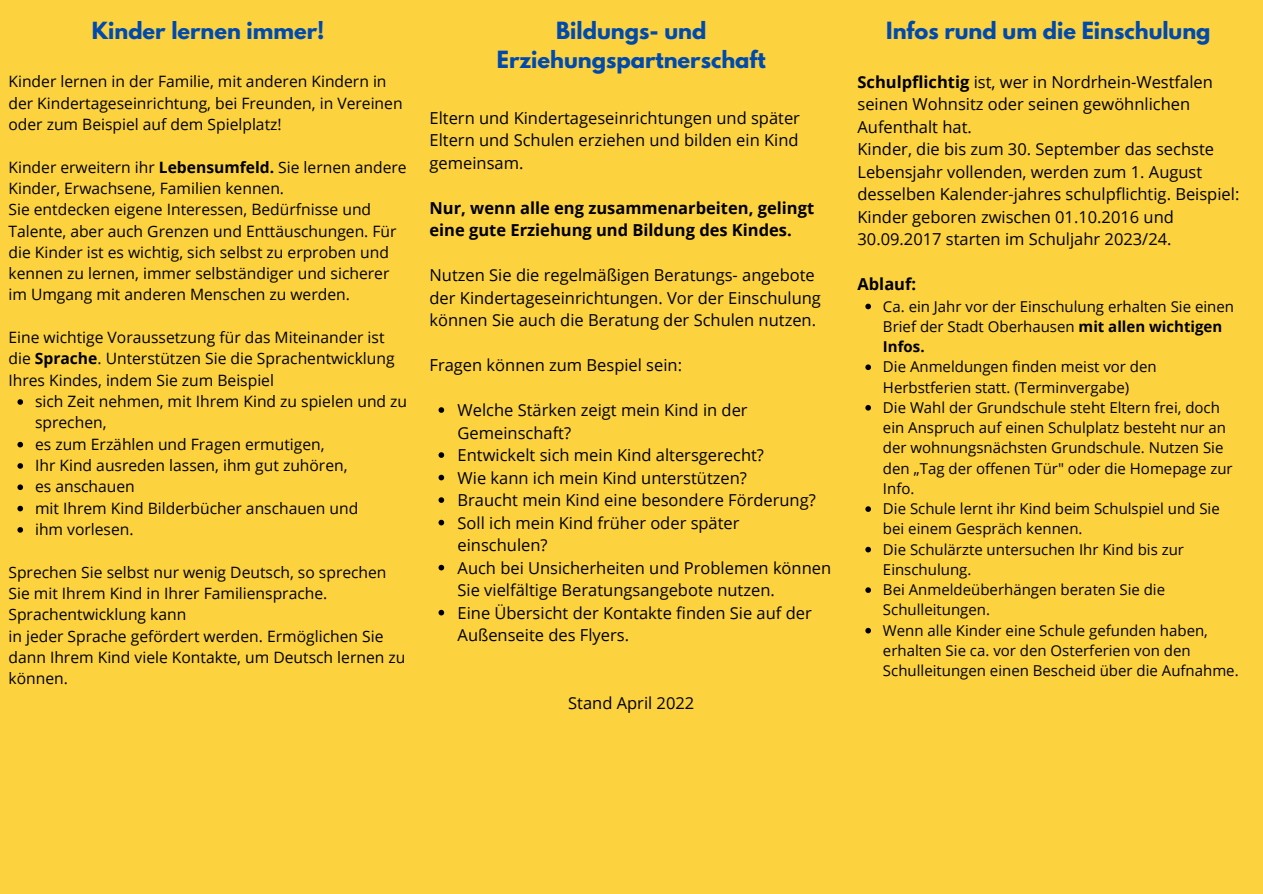
<style>
.page{position:relative;width:1263px;height:894px;background:#fff}
.page>*{position:absolute;margin:0;border:0;box-sizing:border-box;transform-origin:0 0}
.t1{font:700 21px/29.2px "League Spartan";color:#004aad;text-align:center}
.t2{font:700 20.85px "League Spartan";color:#004aad}
.t3{font:16.5px/22.5px "Open Sans";color:#000}
.t4{font:700 16.5px/22.5px "Open Sans";color:#000}
.t5{font:15.6px/21.3px "Open Sans";color:#000}
.t6{font:15px/20.2px "Open Sans";color:#000}
.s1{font-weight:700}
</style>
<div class="page">
<div style="left:0;top:0;width:1263px;height:893px;background:#fcd23f"></div>
<svg style="left:17px;top:399px;width:6px;height:5px"></svg>
<svg style="left:17px;top:441px;width:6px;height:6px"></svg>
<svg style="left:17px;top:463px;width:6px;height:5px"></svg>
<svg style="left:17px;top:484px;width:6px;height:6px"></svg>
<svg style="left:17px;top:505px;width:6px;height:6px"></svg>
<svg style="left:17px;top:527px;width:6px;height:5px"></svg>
<svg style="left:865px;top:303px;width:6px;height:6px"></svg>
<svg style="left:865px;top:364px;width:6px;height:6px"></svg>
<svg style="left:865px;top:405px;width:6px;height:5px"></svg>
<svg style="left:865px;top:506px;width:6px;height:5px"></svg>
<svg style="left:865px;top:546px;width:6px;height:6px"></svg>
<svg style="left:865px;top:587px;width:6px;height:5px"></svg>
<svg style="left:865px;top:627px;width:6px;height:6px"></svg>
<svg style="left:438px;top:407px;width:6px;height:6px"></svg>
<svg style="left:438px;top:452px;width:6px;height:5px"></svg>
<svg style="left:438px;top:474px;width:6px;height:6px"></svg>
<svg style="left:438px;top:497px;width:6px;height:5px"></svg>
<svg style="left:438px;top:519px;width:6px;height:6px"></svg>
<svg style="left:438px;top:564px;width:6px;height:6px"></svg>
<svg style="left:438px;top:609px;width:6px;height:6px"></svg>
<h2 class="t2" style="left:92px;top:20px;width:234px">Kinder lernen immer!</h2>
<p class="t5" style="left:8px;top:71px;width:396px">Kinder lernen in der Familie, mit anderen Kindern in der Kindertageseinrichtung, bei Freunden, in Vereinen oder zum Beispiel auf dem Spielplatz!</p>
<p class="t5" style="left:8px;top:156px;width:400px">Kinder erweitern ihr <span class="s1">Lebensumfeld.</span> Sie lernen andere Kinder, Erwachsene, Familien kennen.<br>Sie entdecken eigene Interessen, Bedü rfnisse und Talente, aber auch Grenzen und Enttäuschungen. Fü r die Kinder ist es wichtig, sich selbst zu erproben und kennen zu lernen, immer selbständiger und sicherer im Umgang mit anderen Menschen zu werden.</p>
<p class="t5" style="left:8px;top:326px;width:388px">Eine wichtige Voraussetzung fü r das Miteinander ist die <span class="s1">Sprache</span>. Unterstützen Sie die Sprachentwicklung<br>Ihres Kindes, indem Sie zum Beispiel</p>
<p class="t5" style="left:35px;top:390px;width:374px">sich Zeit nehmen, mit Ihrem Kind zu spielen und zu sprechen,<br>es zum Erzählen und Fragen ermutigen,<br>Ihr Kind ausreden lassen, ihm gut zuhören,<br>es anschauen<br>mit Ihrem Kind Bilderbücher anschauen und<br>ihm vorlesen.</p>
<p class="t5" style="left:8px;top:560px;width:398px">Sprechen Sie selbst nur wenig Deutsch, so sprechen Sie mit Ihrem Kind in Ihrer Familiensprache.<br>Sprachentwicklung kann<br>in jeder Sprache gefördert werden. Ermöglichen Sie dann Ihrem Kind viele Kontakte, um Deutsch lernen zu können.</p>
<h1 class="t1" style="left:497px;top:19px;width:270px">Bildungs- und<br>Erziehungspartnerschaft</h1>
<p class="t3" style="left:429px;top:106px;width:372px;text-align:justify">Eltern und Kindertageseinrichtungen und später Eltern und Schulen erziehen und bilden ein Kind gemeinsam.</p>
<p class="t4" style="left:429px;top:196px;width:386px">Nur, wenn alle eng zusammenarbeiten, gelingt eine gute Erziehung und Bildung des Kindes.</p>
<p class="t3" style="left:429px;top:263px;width:393px">Nutzen Sie die regelmä ßigen Beratungs- angebote der Kindertageseinrichtungen. Vor der Einschulung können Sie auch die Beratung der Schulen nutzen.</p>
<p class="t3" style="left:429px;top:353px;width:254px">Fragen können zum Bespiel sein:</p>
<p class="t3" style="left:458px;top:398px;width:375px">Welche Stärken zeigt mein Kind in der Gemeinschaft?<br>Entwickelt sich mein Kind altersgerecht?<br>Wie kann ich mein Kind unterstützen?<br>Braucht mein Kind eine besondere Förderung?<br>Soll ich mein Kind frü her oder später einschulen?<br>Auch bei Unsicherheiten und Problemen können Sie vielfä ltige Beratungsangebote nutzen.<br>Eine Ü bersicht der Kontakte finden Sie auf der Außenseite des Flyers.</p>
<p class="t3" style="left:568px;top:691px;width:128px">Stand April 2022</p>
<h1 class="t1" style="left:886px;top:19px;width:326px">Infos rund um die Einschulung</h1>
<p class="t3" style="left:857px;top:70px;width:383px"><span class="s1">Schulpflichtig</span> ist, wer in Nordrhein-Westfalen seinen Wohnsitz oder seinen gewöhnlichen Aufenthalt hat.<br>Kinder, die bis zum 30. September das sechste Lebensjahr vollenden, werden zum 1. August desselben Kalender-jahres schulpflichtig. Beispiel:<br>Kinder geboren zwischen 01.10.2016 und 30.09.2017 starten im Schuljahr 2023/24.</p>
<p class="t4" style="left:857px;top:272px;width:60px">Ablauf:</p>
<p class="t6" style="left:883px;top:295px;width:352px">Ca. ein Jahr vor der Einschulung erhalten Sie einen<br>Brief der Stadt Oberhausen <span class="s1">mit allen wichtigen<br>Infos.</span></p>
<p class="t6" style="left:883px;top:356px;width:357px">Die Anmeldungen finden meist vor den Herbstferien statt. (Terminvergabe)<br>Die Wahl der Grundschule steht Eltern frei, doch ein Anspruch auf einen Schulplatz besteht nur an der wohnungsnächsten Grundschule. Nutzen Sie den „Tag der offenen Tü r" oder die Homepage zur Info.<br>Die Schule lernt ihr Kind beim Schulspiel und Sie bei einem Gespräch kennen.<br>Die Schulärzte untersuchen Ihr Kind bis zur Einschulung.<br>Bei Anmeldeü berhä ngen beraten Sie die Schulleitungen.<br>Wenn alle Kinder eine Schule gefunden haben, erhalten Sie ca. vor den Osterferien von den Schulleitungen einen Bescheid ü ber die Aufnahme.</p>
</div>
